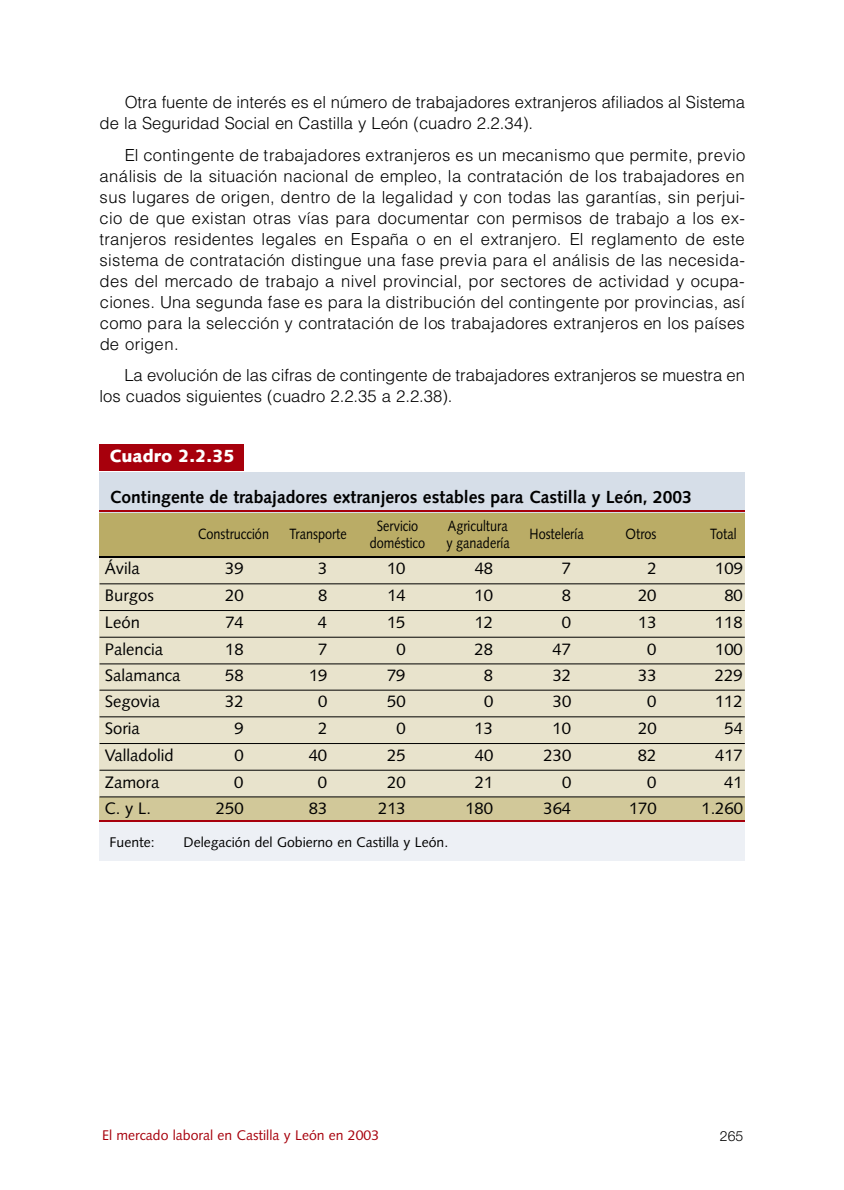
<style>
.page{position:relative;width:844px;height:1190px;background:#fff}
.page>*{position:absolute;margin:0;border:0;box-sizing:border-box;transform-origin:0 0}
.t1{font:700 17.5px "Syntax";color:#000}
.t2{font:900 17.5px "Syntax";color:#fff}
.t3{font:300 16.62px/21px "Helvetica";color:#000}
.t4{font:16.62px "Syntax";color:#000}
.t5{font:14.88px "Syntax";color:#000;scale:.85 1}
.t6{font:14px "Syntax";color:#000}
.t7{font:14px "Syntax";color:#a7000c}
.t8{font:300 14px "Helvetica Neue";color:#000}
</style>
<div class="page">
<div style="left:99px;top:553px;width:645px;height:278px;background:#e8e3cc"></div>
<div style="left:99px;top:798px;width:645px;height:33px;background:#d1c899"></div>
<div style="left:99px;top:472px;width:645px;height:46px;background:#d6dee8"></div>
<div style="left:99px;top:513px;width:645px;height:44px;background:#baac66"></div>
<div style="left:99px;top:821px;width:645px;height:40px;background:#edf0f5"></div>
<div style="left:99px;top:444px;width:144px;height:11px;background:#a7000c"></div>
<div style="left:99px;top:454px;width:144px;height:17px;background:#a7000c"></div>
<hr style="left:99px;top:510px;width:645px;height:2px;background:#a7000c">
<hr style="left:99px;top:556px;width:645px;height:2px;background:#000">
<hr style="left:100px;top:584px;width:644px;height:1px;background:#000">
<hr style="left:100px;top:610px;width:644px;height:1px;background:#000">
<hr style="left:100px;top:637px;width:644px;height:1px;background:#000">
<hr style="left:100px;top:664px;width:644px;height:1px;background:#000">
<hr style="left:100px;top:690px;width:644px;height:1px;background:#000">
<hr style="left:100px;top:717px;width:644px;height:1px;background:#000">
<hr style="left:100px;top:743px;width:644px;height:1px;background:#000">
<hr style="left:100px;top:770px;width:644px;height:1px;background:#000">
<hr style="left:100px;top:797px;width:644px;height:1px;background:#000">
<hr style="left:99px;top:820px;width:645px;height:2px;background:#a7000c">
<p class="t3" style="left:100px;top:93px;width:647px;text-indent:25px">Otra fuente de interés es el número de trabajadores extranjeros afiliados al Sistema de la Seguridad Social en Castilla y León (cuadro 2.2.34).</p>
<p class="t3" style="left:99px;top:146px;width:647px;text-align:justify;text-indent:25px">El contingente de trabajadores extranjeros es un mecanismo que permite, pre v i o análisis de la situación nacional de empleo, la contratación de los trabajadores en sus lugares de origen, dentro de la legalidad y con todas las garantías, sin perjui&shy;cio de que existan otras vías para documentar con permisos de trabajo a los ex&shy;t r a n j e ros residentes legales en España o en el extranjero. El reglamento de este sistema de contratación distingue una fase previa para el análisis de las necesida&shy;des del mercado de trabajo a nivel provincial, por sectores de actividad y ocupa&shy;ciones. Una segunda fase es para la distribución del contingente por provincias, así como para la selección y contratación de los trabajadores extranjeros en los países de origen.</p>
<p class="t3" style="left:99px;top:366px;width:647px;text-indent:25px">La evolución de las cifras de contingente de trabajadores extranjeros se muestra en los cuados siguientes (cuadro 2.2.35 a 2.2.38).</p>
<p class="t2" style="left:110px;top:449px;width:126px">Cuadro 2.2.35</p>
<p class="t1" style="left:110px;top:490px;width:583px">Contingente de trabajadores extranjeros estables para Castilla y León, 2003</p>
<p class="t5" style="left:198px;top:528px;width:85px">Construcción</p>
<p class="t5" style="left:289px;top:528px;width:69px">Transporte</p>
<p class="t5" style="left:377px;top:520px;width:50px">Servicio</p>
<p class="t5" style="left:448px;top:520px;width:72px">Agricultura</p>
<p class="t5" style="left:529px;top:528px;width:65px">Hostelería</p>
<p class="t5" style="left:625px;top:528px;width:38px">Otros</p>
<p class="t5" style="left:710px;top:528px;width:33px">Total</p>
<p class="t5" style="left:370px;top:537px;width:67px">doméstico</p>
<p class="t5" style="left:446px;top:537px;width:76px">y ganadería</p>
<p class="t4" style="left:105px;top:562px;width:37px">Ávila</p>
<p class="t4" style="left:225px;top:562px;width:20px">39</p>
<p class="t4" style="left:318px;top:562px;width:11px">3</p>
<p class="t4" style="left:387px;top:562px;width:20px">10</p>
<p class="t4" style="left:474px;top:562px;width:20px">48</p>
<p class="t4" style="left:562px;top:562px;width:11px">7</p>
<p class="t4" style="left:647px;top:562px;width:11px">2</p>
<p class="t4" style="left:715px;top:562px;width:29px">109</p>
<p class="t4" style="left:105px;top:589px;width:50px">Burgos</p>
<p class="t4" style="left:225px;top:589px;width:20px">20</p>
<p class="t4" style="left:318px;top:589px;width:11px">8</p>
<p class="t4" style="left:387px;top:589px;width:20px">14</p>
<p class="t4" style="left:474px;top:589px;width:20px">10</p>
<p class="t4" style="left:561px;top:589px;width:11px">8</p>
<p class="t4" style="left:638px;top:589px;width:20px">20</p>
<p class="t4" style="left:724px;top:589px;width:20px">80</p>
<p class="t4" style="left:105px;top:615px;width:37px">León</p>
<p class="t4" style="left:225px;top:615px;width:20px">74</p>
<p class="t4" style="left:318px;top:615px;width:11px">4</p>
<p class="t4" style="left:387px;top:615px;width:20px">15</p>
<p class="t4" style="left:474px;top:615px;width:20px">12</p>
<p class="t4" style="left:562px;top:615px;width:11px">0</p>
<p class="t4" style="left:638px;top:615px;width:20px">13</p>
<p class="t4" style="left:714px;top:615px;width:29px">118</p>
<p class="t4" style="left:105px;top:642px;width:60px">Palencia</p>
<p class="t4" style="left:225px;top:642px;width:20px">18</p>
<p class="t4" style="left:318px;top:642px;width:11px">7</p>
<p class="t4" style="left:396px;top:642px;width:11px">0</p>
<p class="t4" style="left:474px;top:642px;width:20px">28</p>
<p class="t4" style="left:552px;top:642px;width:20px">47</p>
<p class="t4" style="left:647px;top:642px;width:11px">0</p>
<p class="t4" style="left:715px;top:642px;width:29px">100</p>
<p class="t4" style="left:105px;top:669px;width:77px">Salamanca</p>
<p class="t4" style="left:225px;top:669px;width:20px">58</p>
<p class="t4" style="left:309px;top:669px;width:20px">19</p>
<p class="t4" style="left:387px;top:669px;width:20px">79</p>
<p class="t4" style="left:484px;top:669px;width:11px">8</p>
<p class="t4" style="left:552px;top:669px;width:20px">32</p>
<p class="t4" style="left:638px;top:669px;width:20px">33</p>
<p class="t4" style="left:714px;top:669px;width:29px">229</p>
<p class="t4" style="left:105px;top:695px;width:57px">Segovia</p>
<p class="t4" style="left:225px;top:695px;width:20px">32</p>
<p class="t4" style="left:318px;top:695px;width:11px">0</p>
<p class="t4" style="left:387px;top:695px;width:20px">50</p>
<p class="t4" style="left:484px;top:695px;width:11px">0</p>
<p class="t4" style="left:553px;top:695px;width:20px">30</p>
<p class="t4" style="left:647px;top:695px;width:11px">0</p>
<p class="t4" style="left:715px;top:695px;width:29px">112</p>
<p class="t4" style="left:105px;top:722px;width:37px">Soria</p>
<p class="t4" style="left:234px;top:722px;width:11px">9</p>
<p class="t4" style="left:318px;top:722px;width:11px">2</p>
<p class="t4" style="left:396px;top:722px;width:11px">0</p>
<p class="t4" style="left:474px;top:722px;width:20px">13</p>
<p class="t4" style="left:552px;top:722px;width:20px">10</p>
<p class="t4" style="left:638px;top:722px;width:20px">20</p>
<p class="t4" style="left:724px;top:722px;width:20px">54</p>
<p class="t4" style="left:105px;top:748px;width:70px">Valladolid</p>
<p class="t4" style="left:234px;top:748px;width:11px">0</p>
<p class="t4" style="left:308px;top:748px;width:20px">40</p>
<p class="t4" style="left:387px;top:748px;width:20px">25</p>
<p class="t4" style="left:475px;top:748px;width:20px">40</p>
<p class="t4" style="left:543px;top:748px;width:29px">230</p>
<p class="t4" style="left:638px;top:748px;width:20px">82</p>
<p class="t4" style="left:715px;top:748px;width:29px">417</p>
<p class="t4" style="left:105px;top:775px;width:56px">Zamora</p>
<p class="t4" style="left:234px;top:775px;width:11px">0</p>
<p class="t4" style="left:318px;top:775px;width:11px">0</p>
<p class="t4" style="left:387px;top:775px;width:20px">20</p>
<p class="t4" style="left:475px;top:775px;width:20px">21</p>
<p class="t4" style="left:562px;top:775px;width:11px">0</p>
<p class="t4" style="left:647px;top:775px;width:11px">0</p>
<p class="t4" style="left:724px;top:775px;width:20px">41</p>
<p class="t4" style="left:105px;top:801px;width:48px">C. y L.</p>
<p class="t4" style="left:216px;top:801px;width:29px">250</p>
<p class="t4" style="left:309px;top:801px;width:20px">83</p>
<p class="t4" style="left:378px;top:801px;width:29px">213</p>
<p class="t4" style="left:465px;top:801px;width:29px">180</p>
<p class="t4" style="left:543px;top:801px;width:29px">364</p>
<p class="t4" style="left:629px;top:801px;width:29px">170</p>
<p class="t4" style="left:701px;top:801px;width:43px">1.260</p>
<p class="t6" style="left:110px;top:836px;width:47px">Fuente:</p>
<p class="t6" style="left:184px;top:836px;width:266px">Delegación del Gobierno en Castilla y León.</p>
<p class="t7" style="left:102px;top:1130px;width:278px">El mercado laboral en Castilla y León en 2003</p>
<p class="t8" style="left:720px;top:1131px;width:25px">265</p>
</div>
